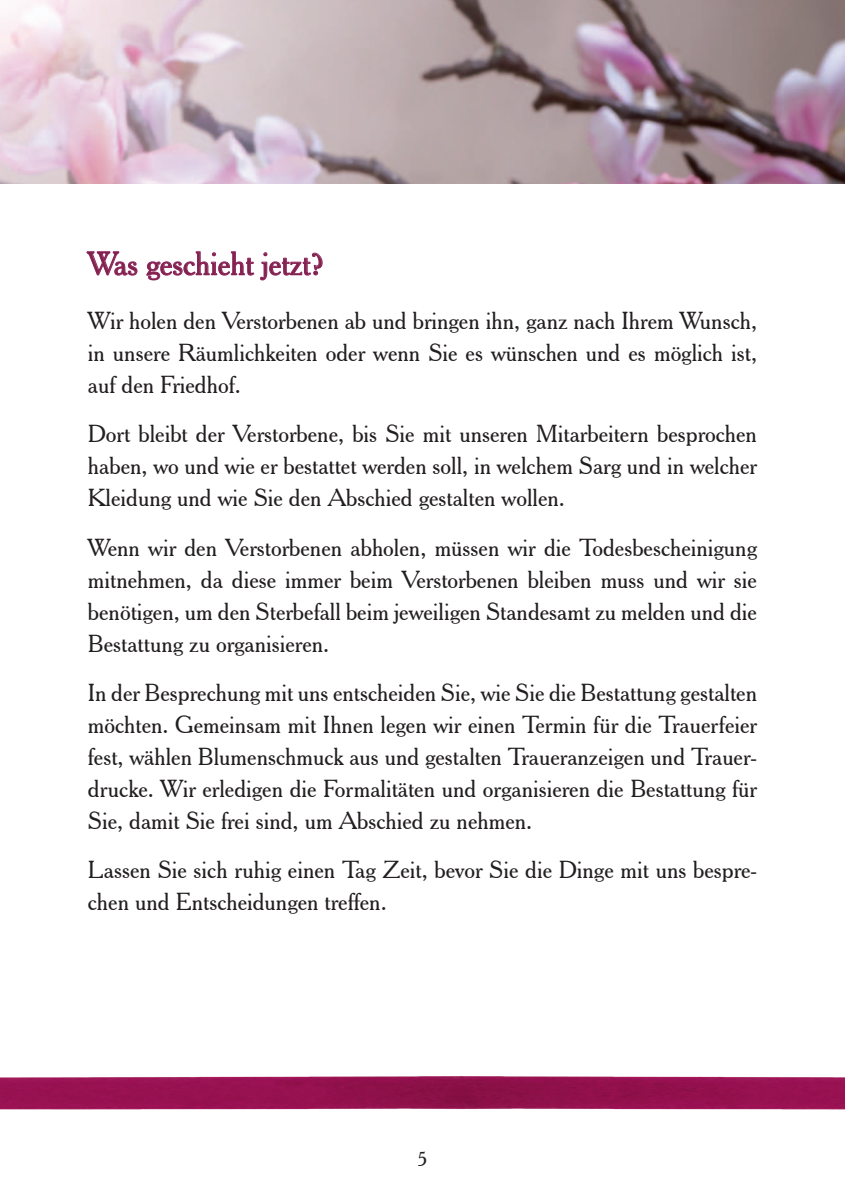
<style>
.page{position:relative;width:845px;height:1202px;background:#fff}
.page>*{position:absolute;margin:0;border:0;box-sizing:border-box;transform-origin:0 0}
.Überschrift_rechts{font:32px "Cheltenham BT";color:#82214c}
.t1{font:24px/32px "Cheltenham BT";color:#231f20;text-align:justify}
.t2{font:20px "Cheltenham BT";color:#231f20}
</style>
<div class="page">
<img style="left:0;top:1076px;width:845px;height:34px">
<svg style="left:86px;top:251px;width:52px;height:25px"></svg>
<svg style="left:146px;top:251px;width:177px;height:30px"></svg>
<img style="left:0;top:0;width:845px;height:183px">
<p class="Überschrift_rechts" style="left:88px;top:244px;width:238px">Was geschieht jetzt?</p>
<p class="t1" style="left:88px;top:305px;width:670px">Wir holen den Verstorbenen ab und bringen ihn, ganz nach Ihrem Wunsch, in unsere Räumlichkeiten oder wenn Sie es wünschen und es möglich ist, auf den Friedhof.</p>
<p class="t1" style="left:88px;top:418px;width:670px">Dort bleibt der Verstorbene, bis Sie mit unseren Mitarbeitern besprochen haben, wo und wie er bestattet werden soll, in welchem Sarg und in welcher Kleidung und wie Sie den Abschied gestalten wollen.</p>
<p class="t1" style="left:88px;top:531px;width:670px">Wenn wir den Verstorbenen abholen, müssen wir die Todesbescheinigung mitnehmen, da diese immer beim Verstorbenen bleiben muss und wir sie benötigen, um den Sterbefall beim jeweiligen Standesamt zu melden und die Bestattung zu organisieren.</p>
<p class="t1" style="left:88px;top:676px;width:670px">In der Besprechung mit uns entscheiden Sie, wie Sie die Bestattung gestalten möchten. Gemeinsam mit Ihnen legen wir einen Termin für die Trauerfeier fest, wählen Blumenschmuck aus und gestalten Traueranzeigen und Trauer&shy;drucke. Wir erledigen die Formalitäten und organisieren die Bestattung für Sie, damit Sie frei sind, um Abschied zu nehmen.</p>
<p class="t1" style="left:88px;top:853px;width:670px">Lassen Sie sich ruhig einen Tag Zeit, bevor Sie die Dinge mit uns bespre&shy;chen und Entscheidungen treffen.</p>
<p class="t2" style="left:417px;top:1147px;width:12px">5</p>
</div>
